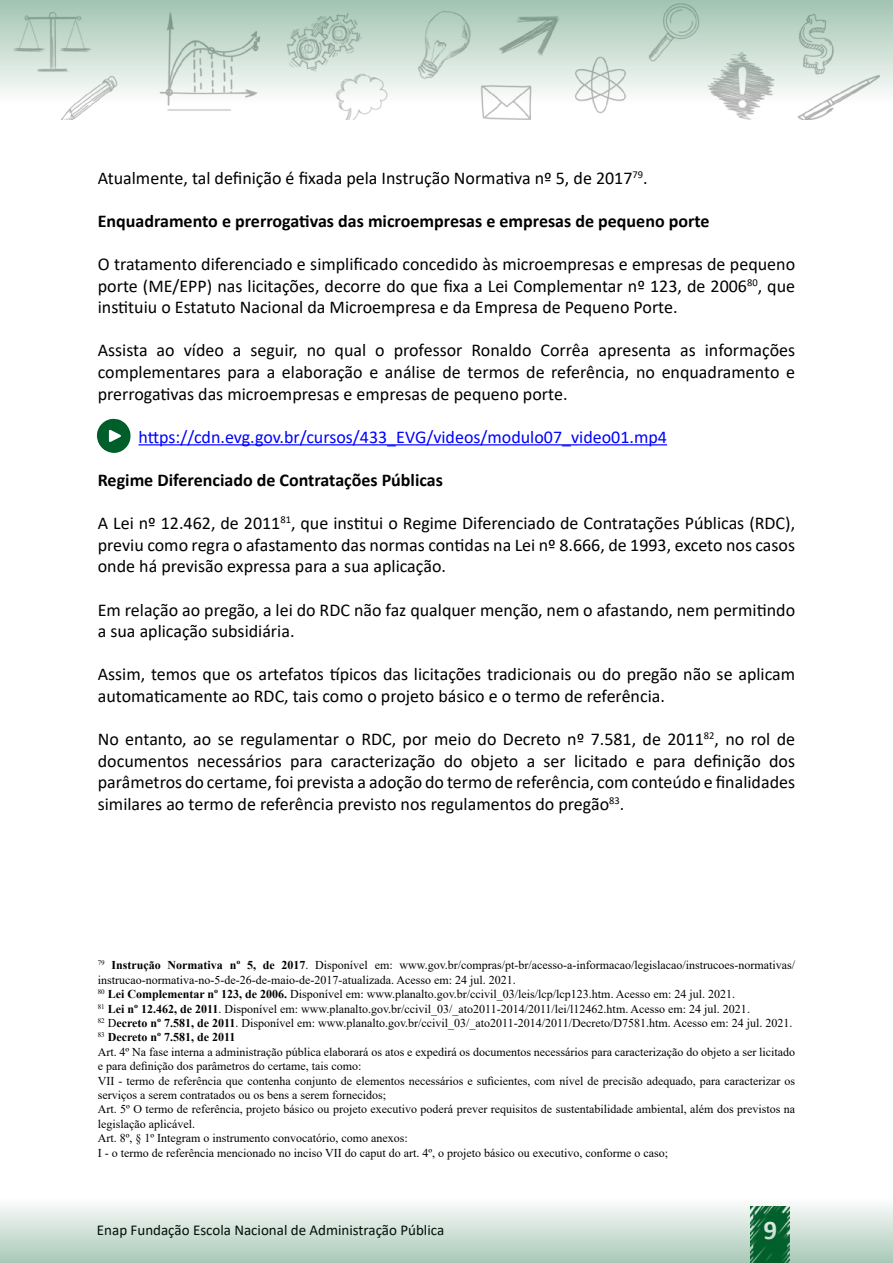
<style>
.page{position:relative;width:893px;height:1263px;background:#fff}
.page>*{position:absolute;margin:0;border:0;box-sizing:border-box;transform-origin:0 0}
.t1{font:700 27px "Calibri";color:#fff}
.t2{font:18px/21.6px "Calibri";color:#000;text-align:justify}
.t3{font:700 18px "Calibri";color:#000}
.t4{font:18px "Calibri";color:#00f}
.t5{font:15px "Calibri";color:#000}
.t6{font:12px/14.4px "Times New Roman";color:#000}
.s1{font-weight:700}
</style>
<div class="page">
<svg style="left:0;top:0;width:893px;height:120px"></svg>
<svg style="left:0;top:1205px;width:893px;height:58px;background:#c6dacf"></svg>
<hr style="left:138px;top:444px;width:529px;height:1px;background:#00f">
<svg style="left:97px;top:419px;width:34px;height:34px"></svg>
<p class="t2" style="left:98px;top:166px;width:551px">Atualmente, tal definição é fixada pela Instrução Normativa nº 5, de 2017<sup>79</sup>.</p>
<p class="t3" style="left:98px;top:208px;width:613px">Enquadramento e prerrogativas das microempresas e empresas de pequeno porte</p>
<p class="t2" style="left:98px;top:253px;width:699px">O tratamento diferenciado e simplificado concedido às microempresas e empresas de pequeno porte (ME/EPP) nas licitações, decorre do que fixa a Lei Complementar nº 123, de 2006<sup>80</sup>, que instituiu o Estatuto Nacional da Microempresa e da Empresa de Pequeno Porte.</p>
<p class="t2" style="left:98px;top:339px;width:699px">Assista ao vídeo a seguir, no qual o professor Ronaldo Corrêa apresenta as informações complementares para a elaboração e análise de termos de referência, no enquadramento e prerrogativas das microempresas e empresas de pequeno porte.</p>
<p class="t4" style="left:138px;top:424px;width:530px">https://cdn.evg.gov.br/cursos/433_EVG/videos/modulo07_video01.mp4</p>
<p class="t3" style="left:98px;top:467px;width:347px">Regime Diferenciado de Contratações Públicas</p>
<p class="t2" style="left:98px;top:512px;width:699px">A Lei nº 12.462, de 2011<sup>81</sup>, que institui o Regime Diferenciado de Contratações Públicas (RDC), previu como regra o afastamento das normas contidas na Lei nº 8.666, de 1993, exceto nos casos onde há previsão expressa para a sua aplicação.</p>
<p class="t2" style="left:98px;top:598px;width:699px">Em relação ao pregão, a lei do RDC não faz qualquer menção, nem o afastando, nem permitindo a sua aplicação subsidiária.</p>
<p class="t2" style="left:98px;top:663px;width:699px">Assim, temos que os artefatos típicos das licitações tradicionais ou do pregão não se aplicam automaticamente ao RDC, tais como o projeto básico e o termo de referência.</p>
<p class="t2" style="left:98px;top:728px;width:699px">No entanto, ao se regulamentar o RDC, por meio do Decreto nº 7.581, de 2011<sup>82</sup>, no rol de documentos necessários para caracterização do objeto a ser licitado e para definição dos parâmetros do certame, foi prevista a adoção do termo de referência, com conteúdo e finalidades similares ao termo de referência previsto nos regulamentos do pregão<sup>83</sup>.</p>
<p class="t6" style="left:98px;top:958px;width:699px"><sup>79</sup> <span class="s1">Instrução Normativa nº 5, de 2017</span>. Disponível em: www.gov.br/compras/pt-br/acesso-a-informacao/legislacao/instrucoes-normativas/ instrucao-normativa-no-5-de-26-de-maio-de-2017-atualizada. Acesso em: 24 jul. 2021.<br><sup>80</sup> <span class="s1">Lei Complementar nº 123, de 2006.</span> Disponível em: www.planalto.gov.br/ccivil_03/leis/lcp/lcp123.htm. Acesso em: 24 jul. 2021.<br><sup>81</sup> <span class="s1">Lei nº 12.462, de 2011</span>. Disponível em: www.planalto.gov.br/ccivil_03/_ato2011-2014/2011/lei/l12462.htm. Acesso em: 24 jul. 2021.<br><sup>82</sup> D<span class="s1">ecreto nº 7.581, de 2011</span>. Disponível em: www.planalto.gov.br/ccivil_03/_ato2011-2014/2011/Decreto/D7581.htm. Acesso em: 24 jul. 2021.<br><sup>83</sup> <span class="s1">Decreto nº 7.581, de 2011<br></span>Art. 4º Na fase interna a administração pública elaborará os atos e expedirá os documentos necessários para caracterização do objeto a ser licitado e para definição dos parâmetros do certame, tais como:<br>VII - termo de referência que contenha conjunto de elementos necessários e suficientes, com nível de precisão adequado, para caracterizar os serviços a serem contratados ou os bens a serem fornecidos;<br>Art. 5º O termo de referência, projeto básico ou projeto executivo poderá prever requisitos de sustentabilidade ambiental, além dos previstos na legislação aplicável.<br>Art. 8º, § 1º Integram o instrumento convocatório, como anexos:<br>I - o termo de referência mencionado no inciso VII do caput do art. 4º, o projeto básico ou executivo, conforme o caso;</p>
<p class="t5" style="left:97px;top:1220px;width:349px">Enap Fundação Escola Nacional de Administração Pública</p>
<h1 class="t1" style="left:763px;top:1210px;width:15px">9</h1>
</div>
